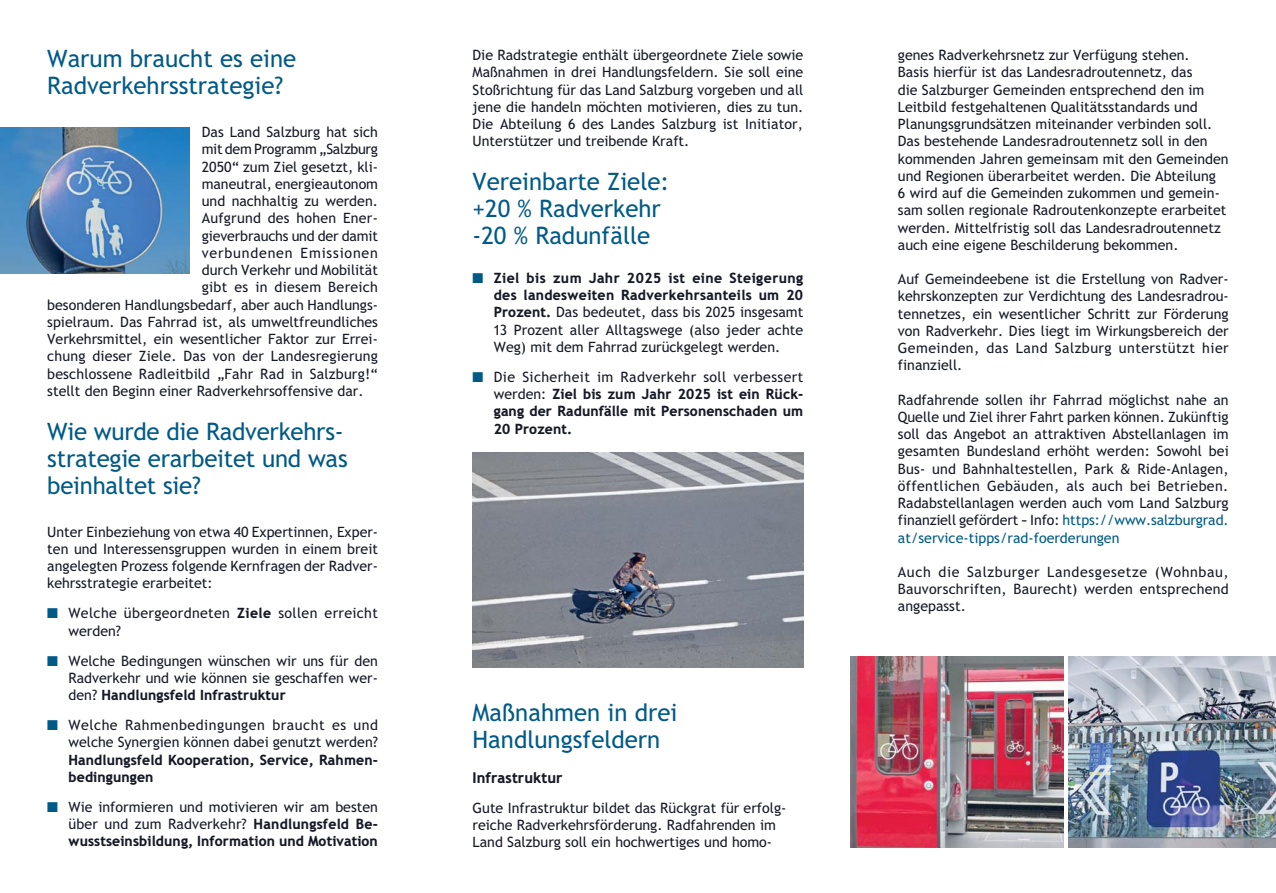
<style>
.page{position:relative;width:1276px;height:893px;background:#fff}
.page>*{position:absolute;margin:0;border:0;box-sizing:border-box;transform-origin:0 0}
.t1{font:24px/27px "Trebuchet SBG2";color:#005a86}
.t2{font:900 15px "Trebuchet SBG2";color:#161a27}
.t3{font:14.25px/17.2px "Trebuchet SBG2";color:#161a27;text-align:justify}
.t4{font:900 14.25px/17.2px "Trebuchet SBG2";color:#161a27}
.t5{font:14.25px/17.2px "Trebuchet SBG2";letter-spacing:.025em;color:#161a27}
.t6{font:14.25px "Trebuchet SBG2";letter-spacing:-.02em;color:#161a27}
.t7{font:14.25px "Trebuchet SBG2";letter-spacing:.055em;color:#161a27}
.t8{font:14.25px "Trebuchet SBG2";letter-spacing:.02em;color:#161a27}
.s1{font-weight:900}
.s2{font-weight:400}
.s3{color:#005a86}
</style>
<div class="page">
<img style="left:850px;top:657px;width:213px;height:191px">
<img style="left:0;top:127px;width:189px;height:147px">
<img style="left:1068px;top:657px;width:208px;height:191px">
<img style="left:472px;top:452px;width:331px;height:216px">
<h1 class="t1" style="left:47px;top:48px;width:250px">Warum braucht es eine<br>Radverkehrsstrategie?</h1>
<p class="t3" style="left:202px;top:125px;width:178px">Das Land Salzburg hat sich</p>
<p class="t6" style="left:202px;top:144px;width:178px">mit dem Programm „Salzburg</p>
<p class="t3" style="left:202px;top:160px;width:178px">2050“ zum Ziel gesetzt, kli-</p>
<p class="t3" style="left:202px;top:177px;width:178px">maneutral, energieautonom</p>
<p class="t3" style="left:202px;top:194px;width:178px">und nachhaltig zu werden.</p>
<p class="t3" style="left:202px;top:211px;width:178px">Aufgrund des hohen Ener-</p>
<p class="t3" style="left:202px;top:229px;width:178px">gieverbrauchs und der damit</p>
<p class="t7" style="left:202px;top:248px;width:178px">verbundenen Emissionen</p>
<p class="t3" style="left:202px;top:263px;width:178px">durch Verkehr und Mobilität</p>
<p class="t8" style="left:202px;top:282px;width:178px">gibt es in diesem Bereich</p>
<p class="t3" style="left:47px;top:298px;width:332px">besonderen Handlungsbedarf, aber auch Handlungs-</p>
<p class="t3" style="left:47px;top:315px;width:332px">spielraum. Das Fahrrad ist, als umweltfreundliches</p>
<p class="t3" style="left:47px;top:332px;width:332px">Verkehrsmittel, ein wesentlicher Faktor zur Errei-</p>
<p class="t3" style="left:47px;top:349px;width:332px">chung dieser Ziele. Das von der Landesregierung</p>
<p class="t3" style="left:47px;top:367px;width:332px">beschlossene Radleitbild „Fahr Rad in Salzburg!“</p>
<p class="t3" style="left:47px;top:384px;width:318px">stellt den Beginn einer Radverkehrs offensive dar.</p>
<h1 class="t1" style="left:47px;top:421px;width:302px">Wie wurde die Radverkehrs&shy;strategie erarbeitet und was beinhaltet sie?</h1>
<p class="t3" style="left:47px;top:525px;width:332px">Unter Einbeziehung von etwa 40 Expertinnen, Exper&shy;ten und Interessensgruppen wurden in einem breit angelegten Prozess folgende Kernfragen der Radver&shy;kehrsstrategie erarbeitet:</p>
<p class="t5" style="left:69px;top:606px;width:311px">Welche übergeordneten <span class="s1">Ziele</span> sollen erreicht werden?</p>
<p class="t3" style="left:69px;top:654px;width:311px">Welche Bedingungen wünschen wir uns für den Radverkehr und wie können sie geschaffen wer&shy;den? <span class="s1">Handlungsfeld Infrastruktur</span></p>
<p class="t3" style="left:69px;top:718px;width:311px">Welche Rahmenbedingungen braucht es und welche Synergien können dabei genutzt werden?</p>
<p class="t4" style="left:69px;top:753px;width:311px">Handlungsfeld Kooperation, Service, Rahmen&shy;bedingungen</p>
<p class="t3" style="left:69px;top:800px;width:311px">Wie informieren und motivieren wir am besten über und zum Radverkehr? <span class="s1">Handlungsfeld Be&shy;wusstseinsbildung, Information und Motivation</span></p>
<p class="t3" style="left:472px;top:48px;width:332px">Die Radstrategie enthält übergeordnete Ziele sowie Maßnahmen in drei Handlungsfeldern. Sie soll eine Stoßrichtung für das Land Salzburg vorgeben und all jene die handeln möchten motivieren, dies zu tun.<br>Die Abteilung 6 des Landes Salzburg ist Initiator, Unterstützer und treibende Kraft.</p>
<h1 class="t1" style="left:472px;top:171px;width:198px">Vereinbarte Ziele: +20 % Radverkehr -20 % Radunfälle</h1>
<p class="t3" style="left:494px;top:271px;width:311px"><span class="s1">Ziel bis zum Jahr 2025 ist eine Steigerung des landesweiten Radverkehrsanteils um 20<br>Prozent.</span> Das bedeutet, dass bis 2025 insgesamt 13 Prozent aller Alltagswege (also jeder achte Weg) mit dem Fahrrad zurückgelegt werden.</p>
<p class="t4" style="left:494px;top:370px;width:311px;text-align:justify"><span class="s2">Die Sicherheit im Radverkehr soll verbessert werden:</span> Ziel bis zum Jahr 2025 ist ein Rück&shy;gang der Radunfälle mit Personenschaden um 20 Prozent.</p>
<h1 class="t1" style="left:472px;top:702px;width:206px">Maßnahmen in drei<br>Handlungsfeldern</h1>
<p class="t2" style="left:472px;top:772px;width:92px">Infrastruktur</p>
<p class="t3" style="left:472px;top:801px;width:315px;text-align:left">Gute Infrastruktur bildet das Rückgrat für erfolg&shy;reiche Radverkehrsförderung. Radfahrenden im<br>Land Salzburg soll ein hochwertiges und homo-</p>
<p class="t3" style="left:898px;top:48px;width:332px;text-align:left">genes Radverkehrsnetz zur Verfügung stehen.<br>Basis hierfür ist das Landesradroutennetz, das<br>die Salzburger Gemeinden entsprechend den im Leitbild festgehaltenen Qualitätsstandards und Planungsgrundsätzen miteinander verbinden soll.<br>Das bestehende Landesradroutennetz soll in den kommenden Jahren gemeinsam mit den Gemeinden und Regionen überarbeitet werden. Die Abteilung<br>6 wird auf die Gemeinden zukommen und gemein&shy;sam sollen regionale Radroutenkonzepte erarbeitet werden. Mittelfristig soll das Landesradroutennetz auch eine eigene Beschilderung bekommen.</p>
<p class="t3" style="left:898px;top:272px;width:332px">Auf Gemeindeebene ist die Erstellung von Radver&shy;kehrskonzepten zur Verdichtung des Landesradrou&shy;tennetzes, ein wesentlicher Schritt zur Förderung von Radverkehr. Dies liegt im Wirkungsbereich der Gemeinden, das Land Salzburg unterstützt hier finanziell.</p>
<p class="t3" style="left:898px;top:393px;width:332px">Radfahrende sollen ihr Fahrrad möglichst nahe an Quelle und Ziel ihrer Fahrt parken können. Zukünftig soll das Angebot an attraktiven Abstellanlagen im gesamten Bundesland erhöht werden: Sowohl bei Bus- und Bahnhaltestellen, Park &amp; Ride-Anlagen, öffentlichen Gebäuden, als auch bei Betrieben.<br>Radabstellanlagen werden auch vom Land Salzburg finanziell gefördert – Info: <span class="s3">https://www.salzburgrad. at/service-tipps/rad-foerderungen</span></p>
<p class="t3" style="left:898px;top:565px;width:332px">Auch die Salzburger Landesgesetze (Wohnbau, Bauvorschriften, Baurecht) werden entsprechend angepasst.</p>
</div>
